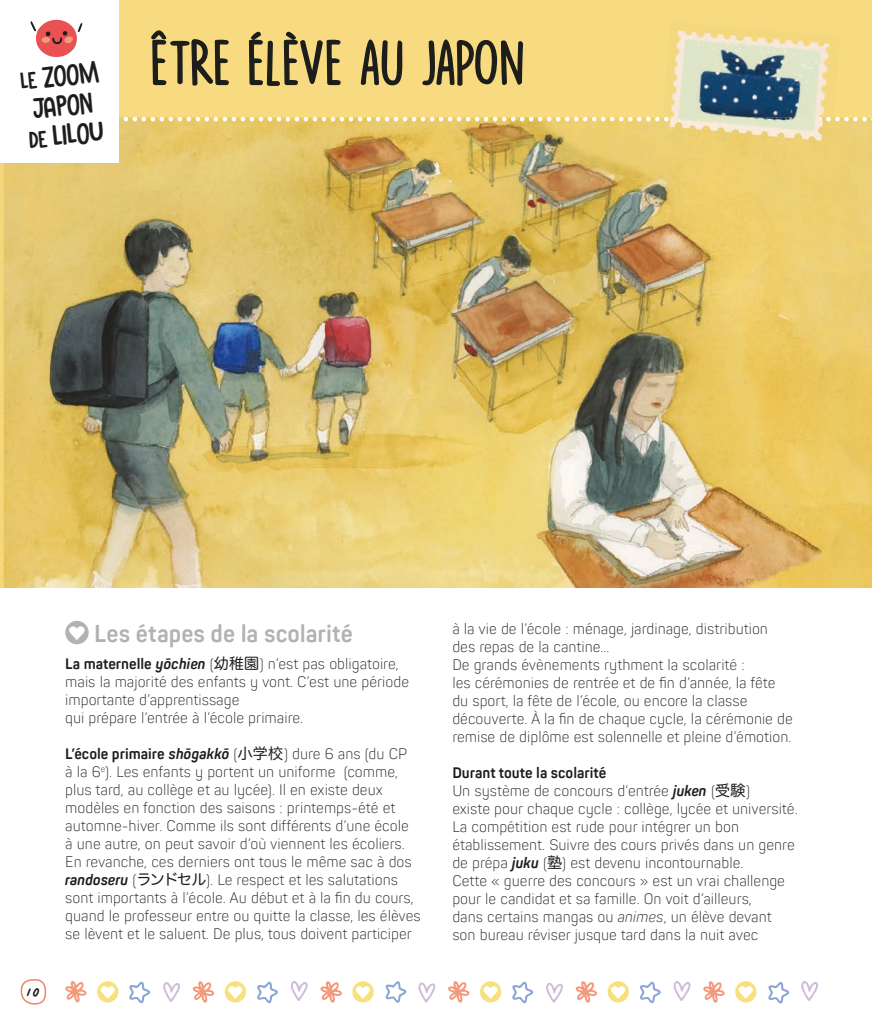
<style>
.page{position:relative;width:872px;height:1021px;background:#fff}
.page>*{position:absolute;margin:0;border:0;box-sizing:border-box;transform-origin:0 0}
.t1{font:54px "DK The Cats Whiskers";letter-spacing:-.025em;color:#1d1d1b}
.t2{font:30px/30px "Kabouter";color:#1d1d1b}
.t3{font:27px "Palmer Lake Print";color:#1d1d1b}
.t4{font:700 24px "Panton Narrow";letter-spacing:.005em;color:#b2b2b2}
.t5{font:300 15px/18px "Panton Narrow";color:#1d1d1b}
.s1{font-size:24px}
.s2{font-weight:700}
.s3{font-weight:700;font-style:italic}
.s4{font-family:"Hira Maru Pro W4";font-weight:400}
.s5{font-style:italic}
</style>
<div class="page">
<img style="left:0;top:427px;width:872px;height:160px">
<svg style="left:20px;top:979px;width:26px;height:25px"></svg>
<div style="left:65px;top:621px;width:24px;height:23px;background:#b2b2b2;border-radius:50%"></div>
<svg style="left:67px;top:625px;width:20px;height:15px"></svg>
<div style="left:97px;top:981px;width:21px;height:21px;background:#f8e07f;border-radius:50%"></div>
<svg style="left:99px;top:985px;width:18px;height:13px"></svg>
<div style="left:225px;top:981px;width:21px;height:21px;background:#f8e07f;border-radius:50%"></div>
<svg style="left:226px;top:985px;width:18px;height:13px"></svg>
<svg style="left:352px;top:981px;width:22px;height:21px"></svg>
<svg style="left:354px;top:985px;width:18px;height:13px"></svg>
<div style="left:480px;top:981px;width:21px;height:21px;background:#f8e07f;border-radius:50%"></div>
<svg style="left:481px;top:985px;width:17px;height:13px"></svg>
<svg style="left:607px;top:981px;width:22px;height:21px"></svg>
<svg style="left:609px;top:985px;width:18px;height:13px"></svg>
<div style="left:735px;top:981px;width:21px;height:21px;background:#f8e07f;border-radius:50%"></div>
<svg style="left:737px;top:985px;width:16px;height:13px"></svg>
<svg style="left:448px;top:981px;width:21px;height:21px"></svg>
<svg style="left:575px;top:981px;width:22px;height:22px"></svg>
<svg style="left:703px;top:981px;width:21px;height:22px"></svg>
<svg style="left:320px;top:981px;width:22px;height:22px"></svg>
<svg style="left:192px;top:981px;width:22px;height:22px"></svg>
<svg style="left:65px;top:981px;width:22px;height:21px"></svg>
<svg style="left:418px;top:982px;width:18px;height:21px"></svg>
<svg style="left:546px;top:982px;width:17px;height:21px"></svg>
<svg style="left:673px;top:981px;width:18px;height:20px"></svg>
<svg style="left:801px;top:981px;width:17px;height:20px"></svg>
<svg style="left:290px;top:981px;width:18px;height:20px"></svg>
<svg style="left:163px;top:982px;width:17px;height:20px"></svg>
<svg style="left:385px;top:981px;width:22px;height:22px"></svg>
<svg style="left:512px;top:981px;width:22px;height:22px"></svg>
<svg style="left:640px;top:981px;width:21px;height:22px"></svg>
<svg style="left:768px;top:982px;width:22px;height:21px"></svg>
<svg style="left:257px;top:981px;width:21px;height:22px"></svg>
<svg style="left:129px;top:981px;width:22px;height:22px"></svg>
<img style="left:0;top:0;width:872px;height:427px">
<h2 class="t2" style="left:19px;top:65px;width:80px;rotate:-6deg"><span class="s1">LE</span> ZOOM<br>JAPON<br><span class="s1">DE</span> LILOU</h2>
<h1 class="t1" style="left:150px;top:31px;width:376px">ÊTRE ÉLÈVE AU JAPON</h1>
<h3 class="t3" style="left:27px;top:978px;width:14px">10</h3>
<h3 class="t4" style="left:94px;top:618px;width:260px">Les étapes de la scolarité</h3>
<p class="t5" style="left:65px;top:654px;width:345px"><span class="s2">La maternelle</span> <span class="s3">yōchien</span> (<span class="s4">幼稚園</span>) n’est pas obligatoire, mais la majorité des enfants y vont. C’est une période importante d’apprentissage<br>qui prépare l’entrée à l’école primaire.</p>
<p class="t5" style="left:65px;top:744px;width:357px"><span class="s2">L’école primaire</span> <span class="s3">shōgakkō</span> (<span class="s4">小学校</span>) dure 6 ans (du CP<br>à la 6<sup>e</sup>). Les enfants y portent un uniforme (comme, plus tard, au collège et au lycée). Il en existe deux modèles en fonction des saisons : printemps-été et automne-hiver. Comme ils sont différents d’une école<br>à une autre, on peut savoir d’où viennent les écoliers.<br>En revanche, ces derniers ont tous le même sac à dos <span class="s3">randoseru</span> (<span class="s4">ランドセル</span>). Le respect et les salutations sont importants à l’école. Au début et à la fin du cours, quand le professeur entre ou quitte la classe, les élèves se lèvent et le saluent. De plus, tous doivent participer</p>
<p class="t5" style="left:452px;top:619px;width:342px">à la vie de l’école : ménage, jardinage, distribution des repas de la cantine...<br>De grands évènements rythment la scolarité :<br>les cérémonies de rentrée et de fin d’année, la fête du sport, la fête de l’école, ou encore la classe découverte. À la fin de chaque cycle, la cérémonie de remise de diplôme est solennelle et pleine d’émotion.</p>
<p class="t5" style="left:452px;top:763px;width:347px"><span class="s2">Durant toute la scolarité<br></span>Un système de concours d’entrée <span class="s3">juken</span> (<span class="s4">受験</span>)<br>existe pour chaque cycle : collège, lycée et université.<br>La compétition est rude pour intégrer un bon établissement. Suivre des cours privés dans un genre de prépa <span class="s3">juku</span> (<span class="s4">塾</span>) est devenu incontournable.<br>Cette « guerre des concours » est un vrai challenge pour le candidat et sa famille. On voit d’ailleurs,<br>dans certains mangas ou <span class="s5">animes</span>, un élève devant son bureau réviser jusque tard dans la nuit avec</p>
</div>
